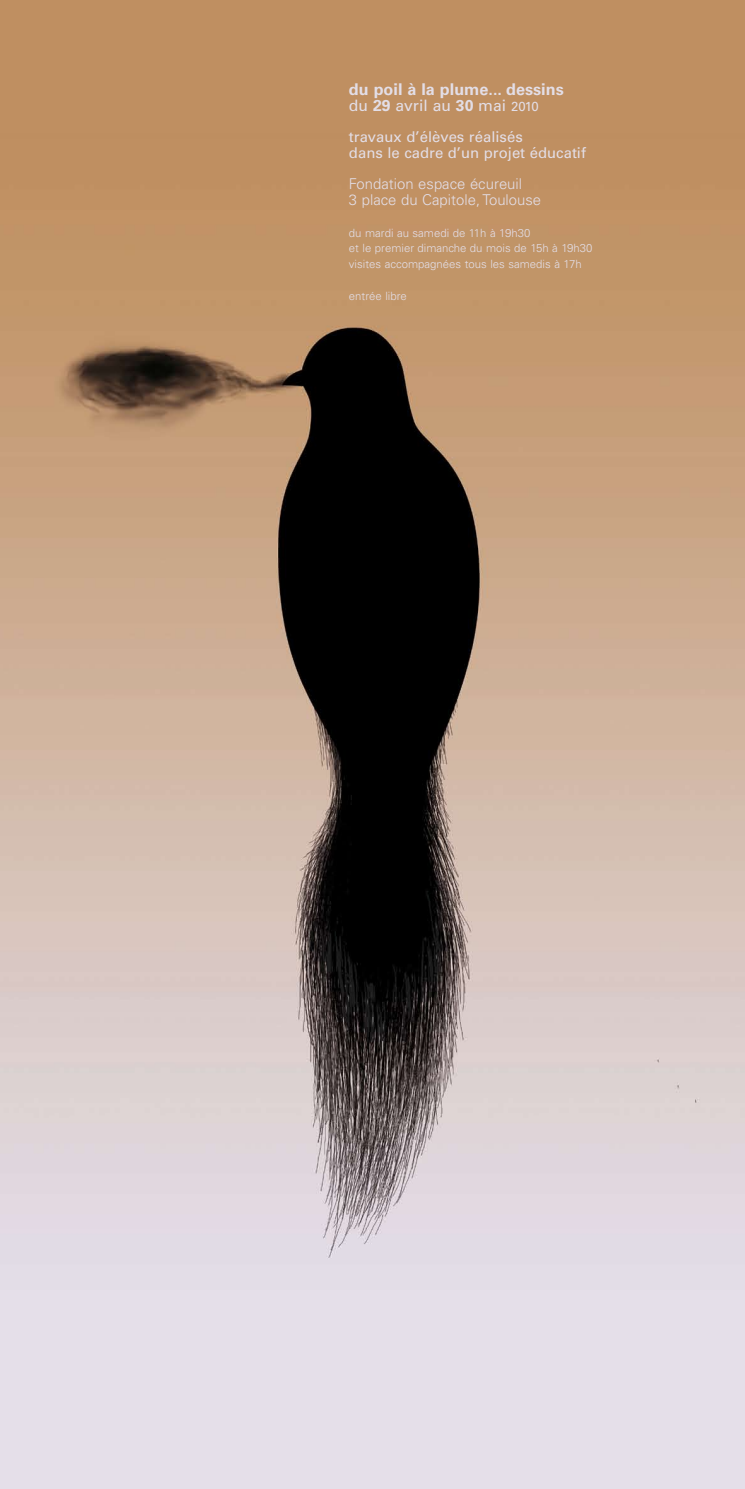
<style>
.page{position:relative;width:745px;height:1489px;background:#fff}
.page>*{position:absolute;margin:0;border:0;box-sizing:border-box;transform-origin:0 0}
.t1{font:700 16.19px "Univers";color:#e3dee7}
.t2{font:15.75px "Univers";color:#e3dee7}
.t3{font:14.88px/15.8px "Univers";color:#e3dee7}
.t4{font:300 14.88px/15.8px "Univers";color:#e3dee7}
.t5{font:300 11.38px/15.8px "Univers";color:#e3dee7}
.s1{font-weight:700}
.s2{font-size:13.12px}
</style>
<div class="page">
<img style="left:0;top:0;width:744px;height:1488px">
<h1 class="t1" style="left:349px;top:80px;width:216px">du poil à la plume... dessins</h1>
<h2 class="t2" style="left:349px;top:96px;width:191px">du <span class="s1">29</span> avril au <span class="s1">30</span> mai <span class="s2">2010</span></h2>
<h3 class="t3" style="left:349px;top:129px;width:238px">travaux d’élèves réalisés<br>dans le cadre d’un projet éducatif</h3>
<h3 class="t4" style="left:349px;top:176px;width:194px">Fondation espace écureuil<br>3 place du Capitole, Toulouse</h3>
<p class="t5" style="left:349px;top:225px;width:245px">du mardi au samedi de 11h à 19h30<br>et le premier dimanche du mois de 15h à 19h30 visites accompagnées tous les samedis à 17h</p>
<p class="t5" style="left:349px;top:288px;width:59px">entrée libre</p>
</div>
